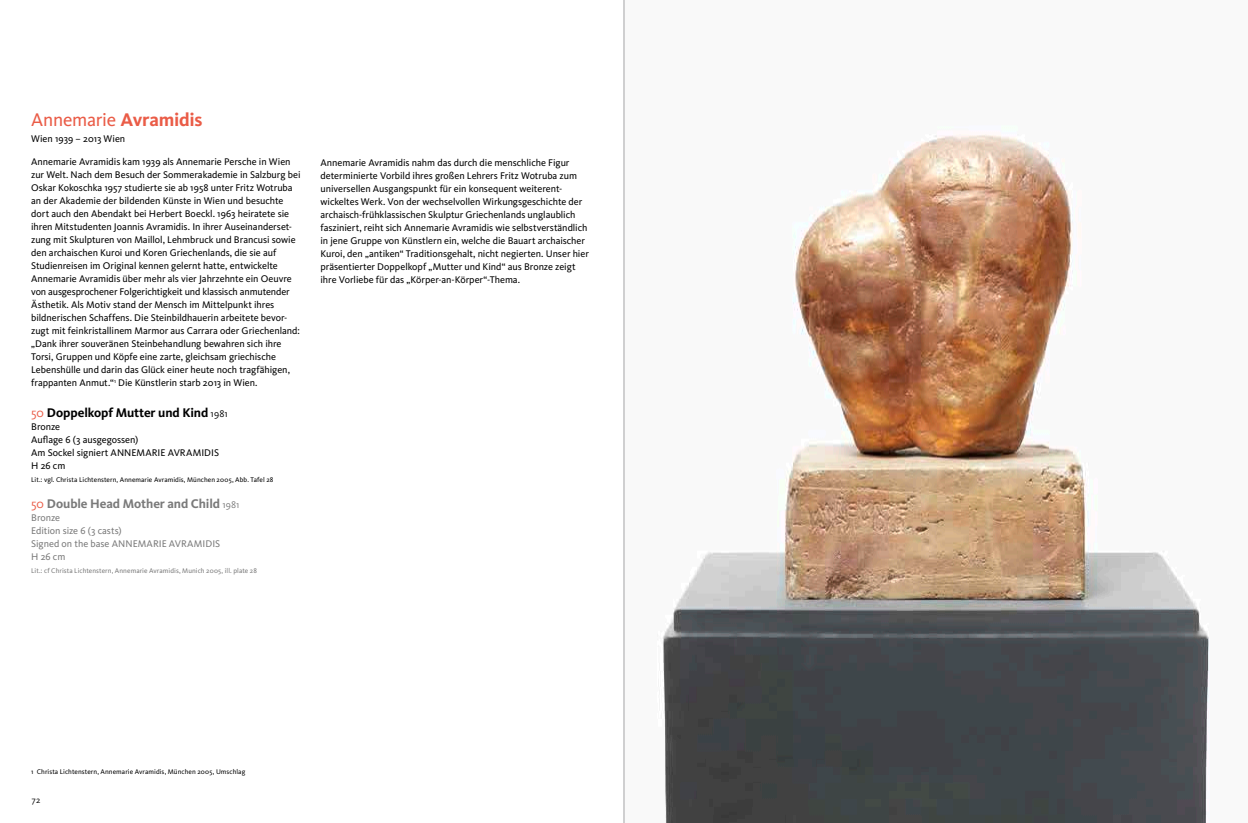
<style>
.page{position:relative;width:1248px;height:823px;background:#fff}
.page>*{position:absolute;margin:0;border:0;box-sizing:border-box;transform-origin:0 0}
.t1{font:19px "Kievit";letter-spacing:-.015em;color:#ea5c47}
.t2{font:700 13px "Kievit";letter-spacing:-.005em;color:#7a7a7a}
.t3{font:700 13px "Kievit";letter-spacing:-.005em;color:#000}
.t4{font:10px/13px "Kievit";letter-spacing:-.005em;color:#000}
.t5{font:10px/13px "Kievit";color:#7a7a7a}
.t6{font:9px "Kievit";color:#000}
.t7{font:7px "Kievit";letter-spacing:.01em;color:#000}
.t8{font:7px "Kievit";letter-spacing:.005em;color:#7a7a7a}
.s1{font-weight:700}
.s2{font-weight:400;color:#ea5c47}
.s3{font-weight:400;font-size:10px}
</style>
<div class="page">
<img style="left:657px;top:127px;width:552px;height:695px">
<hr style="left:623px;top:0;width:2px;height:822px;background:#cfcfd0">
<h1 class="t1" style="left:31px;top:109px;width:173px">Annemarie <span class="s1">Avramidis</span></h1>
<p class="t4" style="left:31px;top:132px;width:96px">Wien 1939 – 2013 Wien</p>
<p class="t4" style="left:31px;top:155px;width:271px">Annemarie Avramidis kam 1939 als Annemarie Persche in Wien zur Welt. Nach dem Besuch der Sommerakademie in Salzburg bei Oskar Kokoschka 1957 studierte sie ab 1958 unter Fritz Wotruba an der Akademie der bildenden Künste in Wien und besuchte dort auch den Abendakt bei Herbert Boeckl. 1963 heiratete sie ihren Mitstudenten Joannis Avramidis. In ihrer Auseinanderset&shy;zung mit Skulpturen von Maillol, Lehmbruck und Brancusi sowie den archaischen Kuroi und Koren Griechenlands, die sie auf Studienreisen im Original kennen gelernt hatte, entwickelte Annemarie Avramidis über mehr als vier Jahrzehnte ein Oeuvre von ausgesprochener Folgerichtigkeit und klassisch anmutender Ästhetik. Als Motiv stand der Mensch im Mittelpunkt ihres bildnerischen Schaffens. Die Steinbildhauerin arbeitete bevor&shy;zugt mit feinkristallinem Marmor aus Carrara oder Griechenland: „Dank ihrer souveränen Steinbehandlung bewahren sich ihre Torsi, Gruppen und Köpfe eine zarte, gleichsam griechische Lebenshülle und darin das Glück einer heute noch tragfähigen, frappanten Anmut.“<sup>1</sup> Die Künstlerin starb 2013 in Wien.</p>
<h2 class="t3" style="left:31px;top:405px;width:198px"><span class="s2">50</span> Doppelkopf Mutter und Kind <span class="s3">1981</span></h2>
<p class="t4" style="left:31px;top:420px;width:189px">Bronze<br>Auflage 6 (3 ausgegossen)<br>Am Sockel signiert ANNEMARIE AVRAMIDIS<br>H 26 cm</p>
<p class="t7" style="left:31px;top:475px;width:244px">Lit.: vgl. Christa Lichtenstern, Annemarie Avramidis, München 2005, Abb. Tafel 28</p>
<h2 class="t2" style="left:31px;top:496px;width:210px"><span class="s2">50</span> Double Head Mother and Child <span class="s3">1981</span></h2>
<p class="t5" style="left:31px;top:511px;width:190px">Bronze<br>Edition size 6 (3 casts)<br>Signed on the base ANNEMARIE AVRAMIDIS<br>H 26 cm</p>
<p class="t8" style="left:31px;top:566px;width:227px">Lit.: cf Christa Lichtenstern, Annemarie Avramidis, Munich 2005, ill. plate 28</p>
<p class="t4" style="left:320px;top:156px;width:270px">Annemarie Avramidis nahm das durch die menschliche Figur determinierte Vorbild ihres großen Lehrers Fritz Wotruba zum universellen Ausgangspunkt für ein konsequent weiterent&shy;wickeltes Werk. Von der wechselvollen Wirkungsgeschichte der archaisch-frühklassischen Skulptur Griechenlands unglaublich fasziniert, reiht sich Annemarie Avramidis wie selbstverständlich in jene Gruppe von Künstlern ein, welche die Bauart archaischer Kuroi, den „antiken“ Traditionsgehalt, nicht negierten. Unser hier präsentierter Doppelkopf „Mutter und Kind“ aus Bronze zeigt ihre Vorliebe für das „Körper-an-Körper“-Thema.</p>
<p class="t7" style="left:31px;top:767px;width:216px">1 Christa Lichtenstern, Annemarie Avramidis, München 2005, Umschlag</p>
<p class="t6" style="left:32px;top:794px;width:10px">72</p>
</div>
